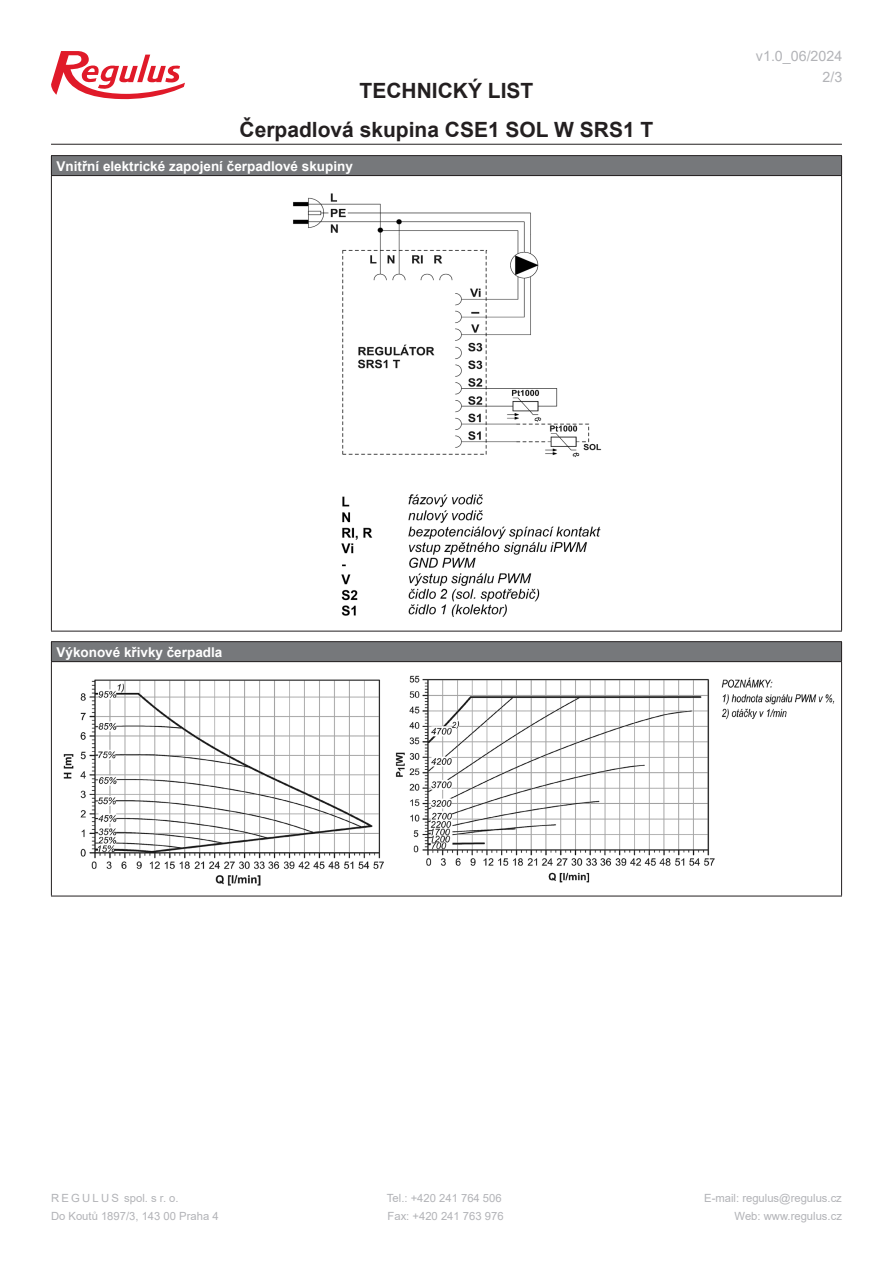
<style>
.page{position:relative;width:893px;height:1263px;background:#fff}
.page>*{position:absolute;margin:0;border:0;box-sizing:border-box;transform-origin:0 0}
.t1{font:700 21px/39.3px "Arial";color:#231f20;text-align:center}
.t2{font:14.25px "Arial";color:#b2b3b7}
.t3{font:700 13.5px "Arial";color:#fff}
.t4{font:11.25px "Arial";color:#b2b3b7}
.t5{font:11.25px "Arial";letter-spacing:.2em;color:#b2b3b7}
</style>
<div class="page">
<svg style="left:51px;top:51px;width:134px;height:48px"></svg>
<hr style="left:51px;top:144px;width:791px;height:1px;background:#231f20">
<div style="left:51px;top:642px;width:791px;height:20px;background:#76787b"></div>
<svg style="left:841px;top:642px;width:1px;height:19px"></svg>
<hr style="left:51px;top:641px;width:791px;height:1px;background:#231f20">
<svg style="left:51px;top:642px;width:1px;height:19px"></svg>
<hr style="left:51px;top:661px;width:791px;height:1px;background:#231f20">
<hr style="left:51px;top:662px;width:1px;height:234px;background:#231f20">
<hr style="left:51px;top:896px;width:791px;height:1px;background:#231f20">
<hr style="left:841px;top:662px;width:1px;height:234px;background:#231f20">
<img style="left:63px;top:675px;width:772px;height:211px">
<div style="left:51px;top:156px;width:791px;height:20px;background:#76787b"></div>
<svg style="left:841px;top:156px;width:1px;height:19px"></svg>
<hr style="left:51px;top:155px;width:791px;height:1px;background:#231f20">
<svg style="left:51px;top:156px;width:1px;height:19px"></svg>
<hr style="left:51px;top:175px;width:791px;height:1px;background:#231f20">
<hr style="left:51px;top:176px;width:1px;height:455px;background:#231f20">
<hr style="left:51px;top:631px;width:791px;height:1px;background:#231f20">
<hr style="left:841px;top:176px;width:1px;height:455px;background:#231f20">
<img style="left:293px;top:193px;width:309px;height:424px">
<h1 class="t1" style="left:240px;top:71px;width:415px">TECHNICKÝ LIST<br>Čerpadlová skupina CSE1 SOL W SRS1 T</h1>
<p class="t3" style="left:57px;top:156px;width:298px">Vnitřní elektrické zapojení čerpadlové skupiny</p>
<p class="t2" style="left:756px;top:47px;width:88px">v1.0_06/2024</p>
<p class="t2" style="left:822px;top:68px;width:21px">2/3</p>
<p class="t3" style="left:57px;top:642px;width:167px">Výkonové křivky čerpadla</p>
<p class="t5" style="left:51px;top:1190px;width:129px">REGULUS spol. s r. o.</p>
<p class="t4" style="left:387px;top:1190px;width:116px">Tel.: +420 241 764 506</p>
<p class="t4" style="left:704px;top:1190px;width:139px">E-mail: regulus@regulus.cz</p>
<p class="t4" style="left:51px;top:1209px;width:169px">Do Koutů 1897/3, 143 00 Praha 4</p>
<p class="t4" style="left:388px;top:1209px;width:118px">Fax: +420 241 763 976</p>
<p class="t4" style="left:735px;top:1209px;width:109px">Web: www.regulus.cz</p>
</div>
